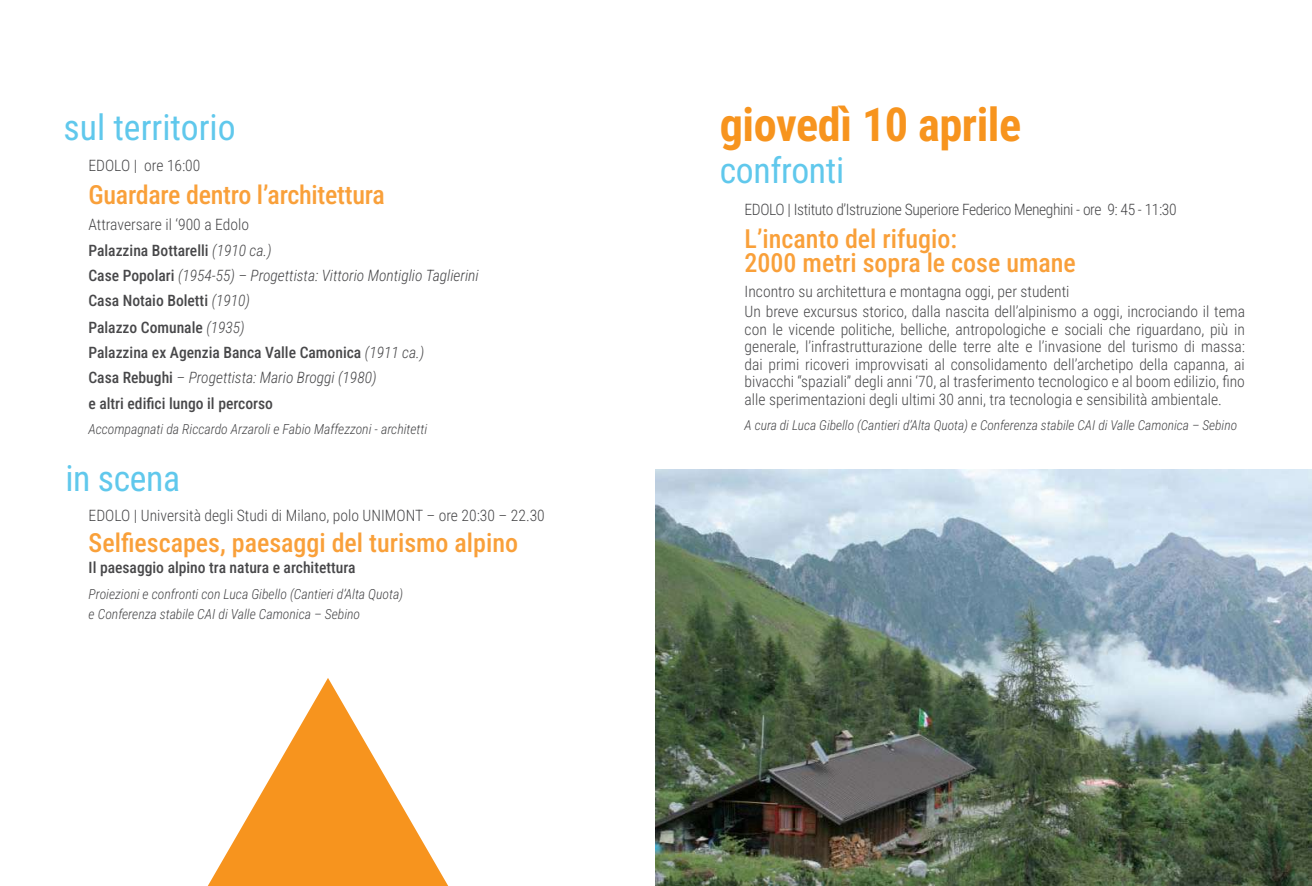
<style>
.page{position:relative;width:1312px;height:886px;background:#fff}
.page>*{position:absolute;margin:0;border:0;box-sizing:border-box;transform-origin:0 0}
.t1{font:700 46.25px "Roboto Condensed";letter-spacing:-.01em;color:#f7941e}
.t2{font:35.62px "Roboto Condensed";letter-spacing:-.01em;color:#60c8ec}
.t3{font:500 26px/23.8px "Roboto Condensed";color:#f9a03a}
.t4{font:300 15.62px/17.5px "Roboto Condensed";color:#48484a}
.t5{font:500 15.62px/25.6px "Roboto Condensed";color:#48484a}
.t6{font:300 15.62px "Roboto Condensed";letter-spacing:-.025em;color:#48484a}
.t7{font:italic 300 13.75px/20.2px "Roboto Condensed";color:#48484a}
.t8{font:italic 300 13.5px "Roboto Condensed";color:#48484a}
.s1{font-weight:300}
.s2{font-weight:300;font-style:italic}
</style>
<div class="page">
<svg style="left:208px;top:678px;width:240px;height:208px"></svg>
<img style="left:656px;top:469px;width:655px;height:417px">
<h2 class="t2" style="left:64px;top:102px;width:173px">sul territorio</h2>
<p class="t4" style="left:88px;top:156px;width:113px">EDOLO | ore 16:00</p>
<h3 class="t3" style="left:88px;top:182px;width:298px">Guardare dentro l’architettura</h3>
<p class="t5" style="left:88px;top:211px;width:391px"><span class="s1">Attraversare il ‘900 a Edolo<br></span>Palazzina Bottarelli <span class="s2">(1910 ca.)<br></span>Case Popolari <span class="s2">(1954-55) – Progettista: Vittorio Montiglio Taglierini </span>Casa Notaio Boletti <span class="s2">(1910)<br></span>Palazzo Comunale <span class="s2">(1935)<br></span>Palazzina ex Agenzia Banca Valle Camonica <span class="s2">(1911 ca.)<br></span>Casa Rebughi <span class="s2">– Progettista: Mario Broggi (1980)<br></span>e altri edifici lungo il percorso</p>
<p class="t7" style="left:88px;top:418px;width:340px">Accompagnati da Riccardo Arzaroli e Fabio Maffezzoni - architetti</p>
<h2 class="t2" style="left:65px;top:453px;width:116px">in scena</h2>
<p class="t4" style="left:89px;top:506px;width:457px">EDOLO | Università degli Studi di Milano, polo UNIMONT – ore 20:30 – 22.30</p>
<h3 class="t3" style="left:89px;top:530px;width:431px">Selfiescapes, paesaggi del turismo alpino</h3>
<p class="t5" style="left:89px;top:554px;width:268px">Il paesaggio alpino tra natura e architettura</p>
<p class="t7" style="left:89px;top:583px;width:316px">Proiezioni e confronti con Luca Gibello (Cantieri d’Alta Quota) e Conferenza stabile CAI di Valle Camonica – Sebino</p>
<h1 class="t1" style="left:719px;top:92px;width:303px">giovedì 10 aprile</h1>
<h2 class="t2" style="left:719px;top:146px;width:126px">confronti</h2>
<p class="t6" style="left:744px;top:198px;width:433px">EDOLO | Istituto d’Istruzione Superiore Federico Meneghini - ore 9: 45 - 11:30</p>
<h3 class="t3" style="left:744px;top:226px;width:333px">L’incanto del rifugio:<br>2000 metri sopra le cose umane</h3>
<p class="t4" style="left:744px;top:281px;width:502px;line-height:20.2px">Incontro su architettura e montagna oggi, per studenti<br>Un breve excursus storico, dalla nascita dell’alpinismo a oggi, incrociando il tema</p>
<p class="t4" style="left:744px;top:320px;width:501px;text-align:justify">con le vicende politiche, belliche, antropologiche e sociali che riguardano, più in generale, l’infrastrutturazione delle terre alte e l’invasione del turismo di massa: dai primi ricoveri improvvisati al consolidamento dell’archetipo della capanna, ai bivacchi “spaziali” degli anni ‘70, al trasferimento tecnologico e al boom edilizio, fino alle sperimentazioni degli ultimi 30 anni, tra tecnologia e sensibilità ambientale.</p>
<p class="t8" style="left:744px;top:415px;width:494px">A cura di Luca Gibello (Cantieri d’Alta Quota) e Conferenza stabile CAI di Valle Camonica – Sebino</p>
</div>
